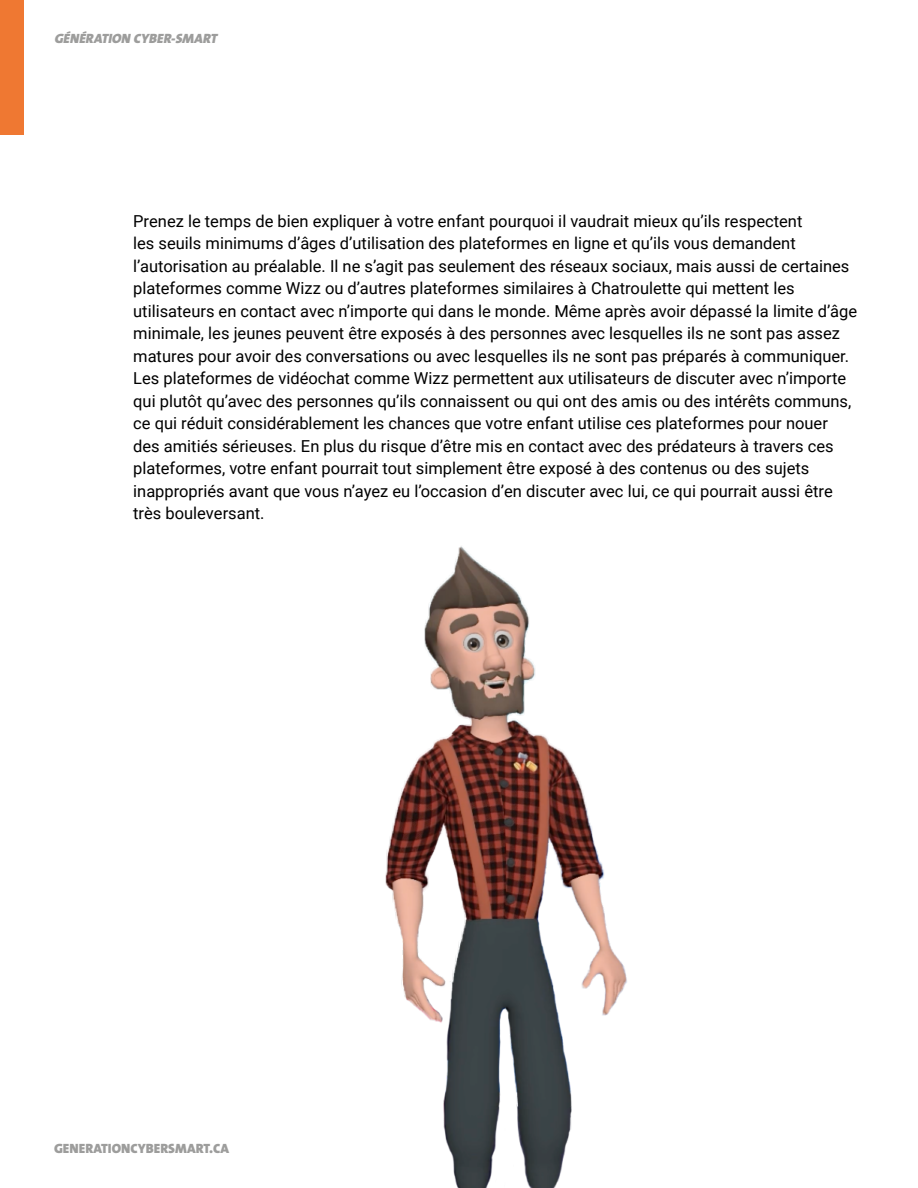
<style>
.page{position:relative;width:918px;height:1188px;background:#fff}
.page>*{position:absolute;margin:0;border:0;box-sizing:border-box;transform-origin:0 0}
.t1{font:16.5px/22.5px "Roboto";color:#000}
.t2{font:900 13.5px "The Sans B9";color:#9d9d9c}
.t3{font:italic 900 13.5px "The Sans B9";color:#9d9d9c}
</style>
<div class="page">
<div style="left:0;top:0;width:23px;height:135px;background:#ef7832"></div>
<img style="left:385px;top:546px;width:242px;height:642px">
<p class="t3" style="left:54px;top:31px;width:167px">GÉNÉRATION CYBER-SMART</p>
<p class="t1" style="left:133px;top:209px;width:726px">Prenez le temps de bien expliquer à votre enfant pourquoi il vaudrait mieux qu’ils respectent<br>les seuils minimums d’âges d’utilisation des plateformes en ligne et qu’ils vous demandent l’autorisation au préalable. Il ne s’agit pas seulement des réseaux sociaux, mais aussi de certaines plateformes comme Wizz ou d’autres plateformes similaires à Chatroulette qui mettent les utilisateurs en contact avec n’importe qui dans le monde. Même après avoir dépassé la limite d’âge minimale, les jeunes peuvent être exposés à des personnes avec lesquelles ils ne sont pas assez matures pour avoir des conversations ou avec lesquelles ils ne sont pas préparés à communiquer.<br>Les plateformes de vidéochat comme Wizz permettent aux utilisateurs de discuter avec n’importe qui plutôt qu’avec des personnes qu’ils connaissent ou qui ont des amis ou des intérêts communs, ce qui réduit considérablement les chances que votre enfant utilise ces plateformes pour nouer des amitiés sérieuses. En plus du risque d’être mis en contact avec des prédateurs à travers ces plateformes, votre enfant pourrait tout simplement être exposé à des contenus ou des sujets inappropriés avant que vous n’ayez eu l’occasion d’en discuter avec lui, ce qui pourrait aussi être très bouleversant.</p>
<p class="t2" style="left:54px;top:1141px;width:177px">GENERATIONCYBERSMART.CA</p>
</div>
